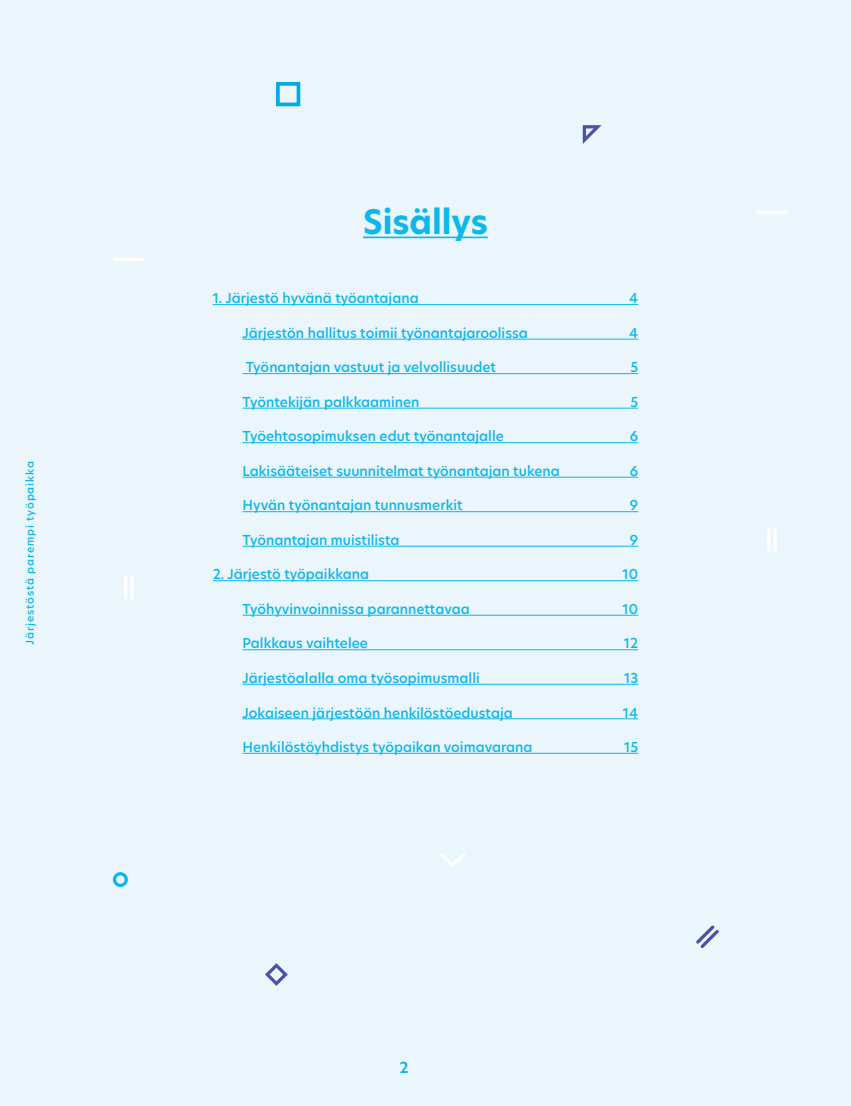
<style>
.page{position:relative;width:851px;height:1106px;background:#fff}
.page>*{position:absolute;margin:0;border:0;box-sizing:border-box;transform-origin:0 0}
.t1{font:700 33px "Hero New";color:#0cb7eb}
.t2{font:600 15px "Hero New";color:#0cb7eb}
.t3{font:500 13.5px "Hero New";color:#0cb7eb}
.t4{font:500 10.5px "Hero New";letter-spacing:.08em;color:#0cb7eb}
</style>
<div class="page">
<div style="left:0;top:0;width:850px;height:1106px;background:#eaf5fc"></div>
<hr style="left:363px;top:236px;width:125px;height:2px;background:#0cb7eb">
<hr style="left:213px;top:304px;width:425px;height:1px;background:#0cb7eb">
<hr style="left:242px;top:339px;width:396px;height:1px;background:#0cb7eb">
<hr style="left:242px;top:373px;width:396px;height:1px;background:#0cb7eb">
<hr style="left:242px;top:408px;width:396px;height:1px;background:#0cb7eb">
<hr style="left:242px;top:442px;width:396px;height:1px;background:#0cb7eb">
<hr style="left:242px;top:477px;width:396px;height:1px;background:#0cb7eb">
<hr style="left:242px;top:511px;width:396px;height:1px;background:#0cb7eb">
<hr style="left:242px;top:546px;width:396px;height:1px;background:#0cb7eb">
<hr style="left:213px;top:580px;width:425px;height:1px;background:#0cb7eb">
<hr style="left:242px;top:615px;width:396px;height:1px;background:#0cb7eb">
<hr style="left:242px;top:649px;width:396px;height:1px;background:#0cb7eb">
<hr style="left:242px;top:684px;width:396px;height:1px;background:#0cb7eb">
<hr style="left:242px;top:718px;width:396px;height:1px;background:#0cb7eb">
<hr style="left:242px;top:753px;width:396px;height:1px;background:#0cb7eb">
<svg style="left:276px;top:82px;width:24px;height:24px"></svg>
<svg style="left:582px;top:125px;width:19px;height:19px"></svg>
<svg style="left:696px;top:925px;width:23px;height:23px"></svg>
<hr style="left:767px;top:529px;width:3px;height:22px;background:#fff">
<hr style="left:773px;top:529px;width:3px;height:22px;background:#fff">
<hr style="left:757px;top:211px;width:29px;height:3px;background:#fff">
<hr style="left:124px;top:577px;width:3px;height:21px;background:#fff">
<hr style="left:130px;top:577px;width:4px;height:21px;background:#fff">
<hr style="left:114px;top:258px;width:29px;height:3px;background:#fff">
<svg style="left:265px;top:963px;width:23px;height:22px"></svg>
<svg style="left:113px;top:872px;width:15px;height:15px"></svg>
<svg style="left:440px;top:853px;width:25px;height:14px"></svg>
<p class="t4" style="left:23px;top:644px;width:184px;rotate:-90deg">Järjestöstä parempi työpaikka</p>
<h1 class="t1" style="left:363px;top:199px;width:126px">Sisällys</h1>
<p class="t3" style="left:213px;top:289px;width:207px">1. Järjestö hyvänä työantajana</p>
<p class="t3" style="left:629px;top:289px;width:11px">4</p>
<p class="t3" style="left:242px;top:323px;width:287px">Järjestön hallitus toimii työnantajaroolissa</p>
<p class="t3" style="left:629px;top:323px;width:11px">4</p>
<p class="t3" style="left:246px;top:358px;width:252px">Työnantajan vastuut ja velvollisuudet</p>
<p class="t3" style="left:630px;top:358px;width:9px">5</p>
<p class="t3" style="left:242px;top:392px;width:178px">Työntekijän palkkaaminen</p>
<p class="t3" style="left:630px;top:392px;width:9px">5</p>
<p class="t3" style="left:242px;top:427px;width:263px">Työehtosopimuksen edut työnantajalle</p>
<p class="t3" style="left:629px;top:427px;width:10px">6</p>
<p class="t3" style="left:242px;top:461px;width:319px">Lakisääteiset suunnitelmat työnantajan tukena</p>
<p class="t3" style="left:629px;top:461px;width:10px">6</p>
<p class="t3" style="left:242px;top:496px;width:222px">Hyvän työnantajan tunnusmerkit</p>
<p class="t3" style="left:629px;top:496px;width:10px">9</p>
<p class="t3" style="left:242px;top:531px;width:158px">Työnantajan muistilista</p>
<p class="t3" style="left:629px;top:531px;width:10px">9</p>
<p class="t3" style="left:213px;top:565px;width:158px">2. Järjestö työpaikkana</p>
<p class="t3" style="left:622px;top:565px;width:17px">10</p>
<p class="t3" style="left:242px;top:600px;width:229px">Työhyvinvoinnissa parannettavaa</p>
<p class="t3" style="left:622px;top:600px;width:17px">10</p>
<p class="t3" style="left:242px;top:634px;width:127px">Palkkaus vaihtelee</p>
<p class="t3" style="left:623px;top:634px;width:16px">12</p>
<p class="t3" style="left:242px;top:669px;width:239px">Järjestöalalla oma työsopimusmalli</p>
<p class="t3" style="left:624px;top:669px;width:16px">13</p>
<p class="t3" style="left:242px;top:703px;width:272px">Jokaiseen järjestöön henkilöstöedustaja</p>
<p class="t3" style="left:623px;top:703px;width:17px">14</p>
<p class="t3" style="left:242px;top:738px;width:291px">Henkilöstöyhdistys työpaikan voimavarana</p>
<p class="t3" style="left:624px;top:738px;width:16px">15</p>
<p class="t2" style="left:399px;top:1057px;width:11px">2</p>
</div>
